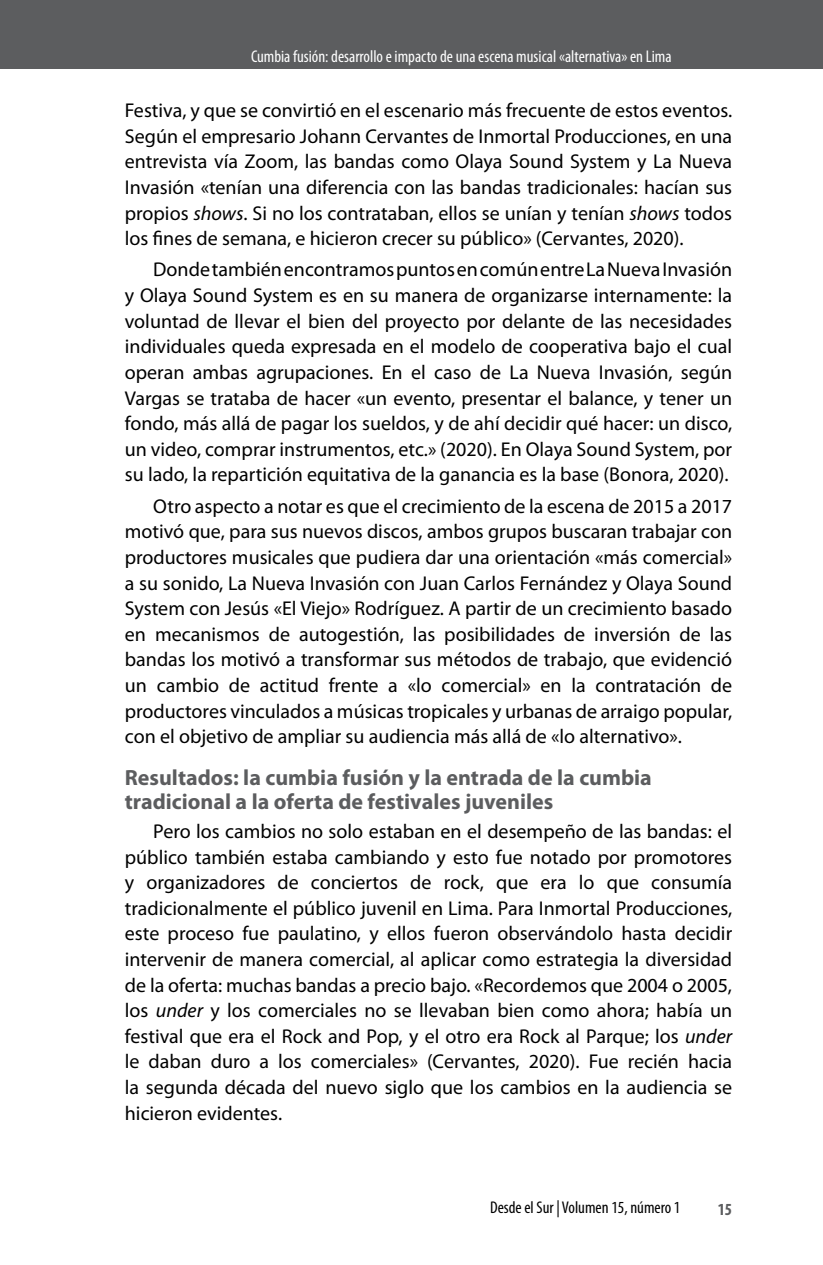
<style>
.page{position:relative;width:823px;height:1265px;background:#fff}
.page>*{position:absolute;margin:0;border:0;box-sizing:border-box;transform-origin:0 0}
.t1{font:700 22px/24.6px "Myriad Pro";color:#5c5d5f}
.t2{font:20px/25.6px "Myriad Pro";color:#000;text-align:justify}
.t3{font:condensed 17px "Myriad Pro";color:#fff}
.t4{font:condensed 17px "Myriad Pro";color:#000}
.t5{font:700 condensed 17px "Myriad Pro";color:#5c5d5f}
.s1{font-style:italic}
</style>
<div class="page">
<div style="left:0;top:0;width:822px;height:68px;background:#5c5d5f"></div>
<p class="t3" style="left:251px;top:46px;width:422px">Cumbia fusión: desarrollo e impacto de una escena musical «alternativa» en Lima</p>
<p class="t2" style="left:125px;top:97px;width:608px">Festiva, y que se convirtió en el escenario más frecuente de estos eventos.<br>Según el empresario Johann Cervantes de Inmortal Producciones, en una entrevista vía Zoom, las bandas como Olaya Sound System y La Nueva Invasión «tenían una diferencia con las bandas tradicionales: hacían sus propios <span class="s1">shows</span>. Si no los contrataban, ellos se unían y tenían <span class="s1">shows</span> todos los fines de semana, e hicieron crecer su público» (Cervantes, 2020).</p>
<p class="t2" style="left:125px;top:256px;width:608px;text-indent:28px">Donde también encontramos puntos en común entre La Nueva Invasión y Olaya Sound System es en su manera de organizarse internamente: la voluntad de llevar el bien del proyecto por delante de las necesidades individuales queda expresada en el modelo de cooperativa bajo el cual operan ambas agrupaciones. En el caso de La Nueva Invasión, según Vargas se trataba de hacer «un evento, presentar el balance, y tener un fondo, más allá de pagar los sueldos, y de ahí decidir qué hacer: un disco, un video, comprar instrumentos, etc.» (2020). En Olaya Sound System, por su lado, la repartición equitativa de la ganancia es la base (Bonora, 2020).</p>
<p class="t2" style="left:125px;top:493px;width:608px;text-indent:28px">Otro aspecto a notar es que el crecimiento de la escena de 2015 a 2017 motivó que, para sus nuevos discos, ambos grupos buscaran trabajar con productores musicales que pudiera dar una orientación «más comercial» a su sonido, La Nueva Invasión con Juan Carlos Fernández y Olaya Sound System con Jesús «El Viejo» Rodríguez. A partir de un crecimiento basado en mecanismos de autogestión, las posibilidades de inversión de las bandas los motivó a transformar sus métodos de trabajo, que evidenció un cambio de actitud frente a «lo comercial» en la contratación de productores vinculados a músicas tropicales y urbanas de arraigo popular, con el objetivo de ampliar su audiencia más allá de «lo alternativo».</p>
<p class="t1" style="left:125px;top:764px;width:528px">Resultados: la cumbia fusión y la entrada de la cumbia tradicional a la oferta de festivales juveniles</p>
<p class="t2" style="left:125px;top:818px;width:608px;text-indent:28px">Pero los cambios no solo estaban en el desempeño de las bandas: el público también estaba cambiando y esto fue notado por promotores y organizadores de conciertos de rock, que era lo que consumía tradicionalmente el público juvenil en Lima. Para Inmortal Producciones, este proceso fue paulatino, y ellos fueron observándolo hasta decidir intervenir de manera comercial, al aplicar como estrategia la diversidad de la oferta: muchas bandas a precio bajo. «Recordemos que 2004 o 2005, los <span class="s1">under</span> y los comerciales no se llevaban bien como ahora; había un festival que era el Rock and Pop, y el otro era Rock al Parque; los <span class="s1">under </span>le daban duro a los comerciales» (Cervantes, 2020). Fue recién hacia la segunda década del nuevo siglo que los cambios en la audiencia se hicieron evidentes.</p>
<p class="t4" style="left:489px;top:1196px;width:192px">Desde el Sur | Volumen 15, número 1</p>
<p class="t5" style="left:717px;top:1198px;width:16px">15</p>
</div>
